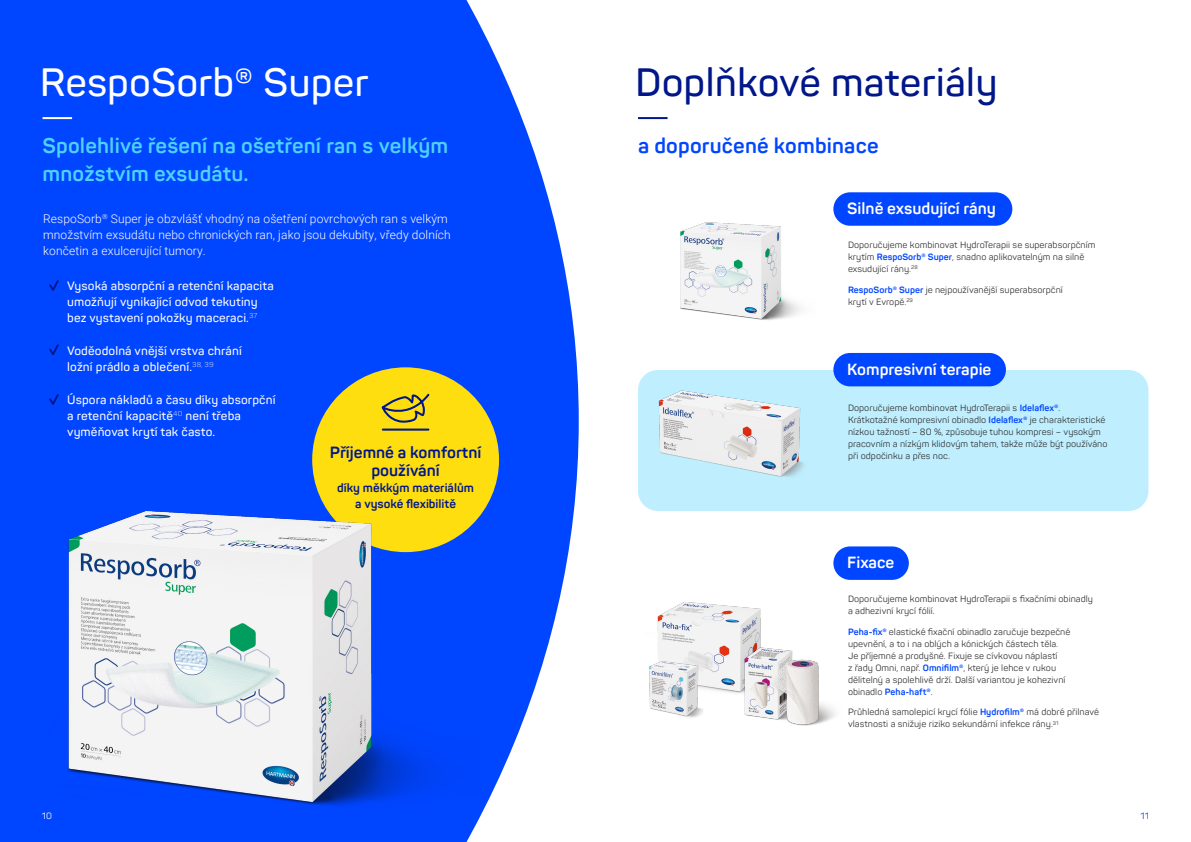
<style>
.page{position:relative;width:1191px;height:842px;background:#fff}
.page>*{position:absolute;margin:0;border:0;box-sizing:border-box;transform-origin:0 0}
.t1{font:600 39px "Panton";color:#001689}
.t2{font:600 39px "Panton";color:#fff}
.t3{font:700 21px/28px "Panton";letter-spacing:.01em;color:#4dd2ff}
.t4{font:700 21px "Panton";letter-spacing:.01em;color:#0045ff}
.t5{font:700 16px "Panton";color:#fff}
.t6{font:700 16px/18px "Panton";color:#001689;text-align:center}
.t7{font:600 12px/16px "Panton";letter-spacing:.01em;color:#fff}
.t8{font:300 12px/16px "Roboto";letter-spacing:.01em;color:#fff}
.t9{font:700 12px/16px "Panton";color:#001689;text-align:center}
.t10{font:9px/12px "Panton";color:#2f2f2f}
.t11{font:9px "Panton";color:#fff}
.t12{font:9px "Panton";color:#0045ff}
.s1{font-weight:700;color:#0045ff}
</style>
<div class="page">
<div style="left:638px;top:370px;width:510px;height:141px;background:#bfefff;border-radius:20px"></div>
<svg style="left:0;top:0;width:579px;height:842px;background:#1a58fe"></svg>
<svg style="left:49px;top:280px;width:10px;height:11px"></svg>
<svg style="left:49px;top:344px;width:10px;height:11px"></svg>
<svg style="left:49px;top:394px;width:10px;height:11px"></svg>
<div style="left:312px;top:367px;width:187px;height:185px;background:#fede0f;border-radius:50%"></div>
<svg style="left:381px;top:393px;width:49px;height:38px"></svg>
<hr style="left:43px;top:117px;width:29px;height:2px;background:#fff">
<hr style="left:638px;top:117px;width:29px;height:2px;background:#001689">
<img style="left:23px;top:459px;width:456px;height:383px">
<img style="left:680px;top:222px;width:121px;height:98px">
<div style="left:833px;top:353px;width:173px;height:33px;background:#0045ff;border-radius:17px"></div>
<div style="left:833px;top:546px;width:76px;height:34px;background:#0045ff;border-radius:17px"></div>
<div style="left:833px;top:192px;width:179px;height:34px;background:#0045ff;border-radius:17px"></div>
<img style="left:657px;top:601px;width:104px;height:92px">
<img style="left:741px;top:642px;width:94px;height:84px">
<img style="left:649px;top:661px;width:57px;height:57px">
<img style="left:658px;top:390px;width:146px;height:87px">
<h1 class="t2" style="left:40px;top:58px;width:330px">RespoSorb® Super</h1>
<h1 class="t1" style="left:635px;top:58px;width:364px">Doplňkové materiály</h1>
<h2 class="t3" style="left:43px;top:132px;width:407px">Spolehlivé řešení na ošetření ran s velkým množstvím exsudátu.</h2>
<h2 class="t4" style="left:638px;top:133px;width:242px">a doporučené kombinace</h2>
<h3 class="t8" style="left:43px;top:210px;width:409px">RespoSorb<sup>®</sup> Super je obzvlášť vhodný na ošetření povrchových ran s velkým množstvím exsudátu nebo chronických ran, jako jsou dekubity, vředy dolních končetin a exulcerující tumory.</h3>
<h3 class="t7" style="left:67px;top:278px;width:208px">Vysoká absorpční a retenční kapacita umožňují vynikající odvod tekutiny bez vystavení pokožky maceraci.<sup>37</sup></h3>
<h3 class="t7" style="left:67px;top:343px;width:176px">Voděodolná vnější vrstva chrání ložní prádlo a oblečení.<sup>38,</sup> <sup>39</sup></h3>
<h3 class="t7" style="left:67px;top:392px;width:210px">Úspora nákladů a času díky absorpční a retenční kapacitě<sup>40</sup> není třeba vyměňovat krytí tak často.</h3>
<h3 class="t6" style="left:330px;top:444px;width:153px">Příjemné a komfortní používání</h3>
<h3 class="t9" style="left:337px;top:480px;width:138px">díky měkkým materiálům a vysoké flexibilitě</h3>
<h3 class="t5" style="left:847px;top:198px;width:150px">Silně exsudující rány</h3>
<p class="t10" style="left:848px;top:239px;width:249px">Doporučujeme kombinovat HydroTerapii se superabsorpčním krytím <span class="s1">RespoSorb® Super</span>, snadno aplikovatelným na silně exsudující rány.<sup>28</sup></p>
<p class="t10" style="left:848px;top:284px;width:216px"><span class="s1">RespoSorb® Super</span> je nejpoužívanější superabsorpční krytí v Evropě.<sup>29</sup></p>
<h3 class="t5" style="left:847px;top:359px;width:146px">Kompresivní terapie</h3>
<p class="t10" style="left:848px;top:402px;width:261px">Doporučujeme kombinovat HydroTerapii s <span class="s1">Idelaflex®</span>.<br>Krátkotažné kompresivní obinadlo <span class="s1">Idelaflex®</span> je charakteristické nízkou tažností – 80 %, způsobuje tuhou kompresi – vysokým pracovním a nízkým klidovým tahem, takže může být používáno při odpočinku a přes noc.</p>
<h3 class="t5" style="left:847px;top:552px;width:49px">Fixace</h3>
<p class="t10" style="left:848px;top:593px;width:247px">Doporučujeme kombinovat HydroTerapii s fixačními obinadly a adhezivní krycí fólií.</p>
<p class="t10" style="left:848px;top:626px;width:224px"><span class="s1">Peha-fix®</span> elastické fixační obinadlo zaručuje bezpečné upevnění, a to i na oblých a kónických částech těla.<br>Je příjemné a prodyšné. Fixuje se cívkovou náplastí<br>z řady Omni, např. <span class="s1">Omnifilm®</span>, který je lehce v rukou dělitelný a spolehlivě drží. Další variantou je kohezivní obinadlo <span class="s1">Peha-haft®</span>.</p>
<p class="t10" style="left:848px;top:706px;width:253px">Průhledná samolepicí krycí fólie <span class="s1">Hydrofilm®</span> má dobré přilnavé vlastnosti a snižuje riziko sekundární infekce rány.<sup>31</sup></p>
<p class="t11" style="left:42px;top:810px;width:12px">10</p>
<p class="t12" style="left:1140px;top:810px;width:10px">11</p>
</div>
